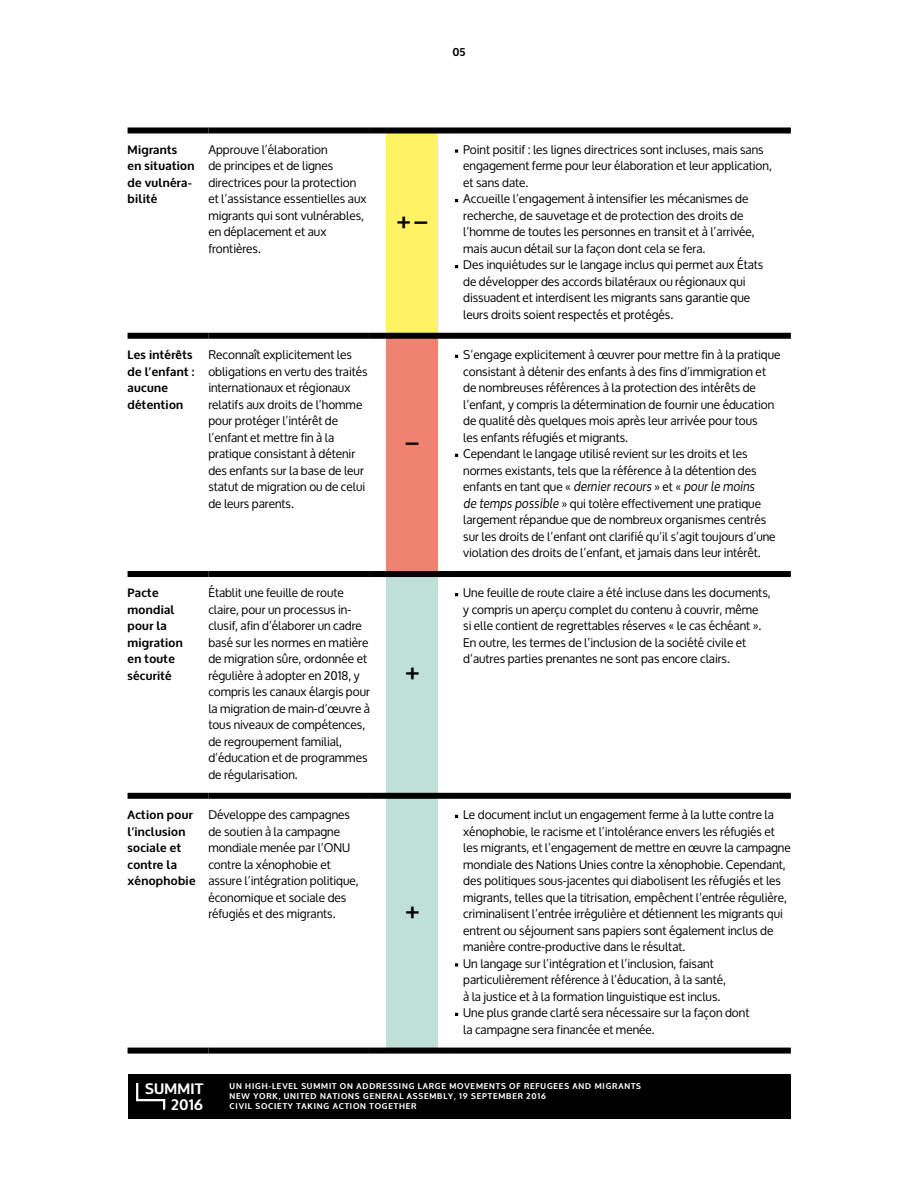
<style>
.page{position:relative;width:918px;height:1188px;background:#fff}
.page>*{position:absolute;margin:0;border:0;box-sizing:border-box;transform-origin:0 0}
.t1{font:700 24px "Oxygen";color:#000}
.t2{font:700 15px/16px "Oxygen";letter-spacing:.02em;color:#fff;text-align:right}
.t3{font:italic 13.5px "Oxygen";letter-spacing:.01em;color:#000}
.t4{font:12px/16.5px "Oxygen";color:#000}
.t5{font:700 12px/16.5px "Oxygen";letter-spacing:.025em;color:#000}
.t6{font:700 11.25px "Oxygen";color:#000}
.t7{font:700 8.25px/10.2px "Oxygen";letter-spacing:.1em;color:#fff}
.s1{font-style:normal;font-size:12px}
.s2{font-style:italic;font-size:13.5px}
</style>
<div class="page">
<div style="left:128px;top:1075px;width:662px;height:44px;background:#000"></div>
<svg style="left:136px;top:1083px;width:30px;height:27px"></svg>
<div style="left:387px;top:130px;width:51px;height:206px;background:#fff264"></div>
<div style="left:387px;top:336px;width:51px;height:238px;background:#f08271"></div>
<div style="left:387px;top:574px;width:51px;height:222px;background:#bfe0d6"></div>
<div style="left:387px;top:796px;width:51px;height:255px;background:#bfe0d6"></div>
<div style="left:128px;top:127px;width:80px;height:6px;background:#000"></div>
<div style="left:208px;top:127px;width:162px;height:6px;background:#000"></div>
<div style="left:370px;top:127px;width:17px;height:6px;background:#000"></div>
<div style="left:387px;top:127px;width:51px;height:6px;background:#000"></div>
<div style="left:438px;top:127px;width:17px;height:6px;background:#000"></div>
<div style="left:455px;top:127px;width:336px;height:6px;background:#000"></div>
<div style="left:128px;top:333px;width:80px;height:6px;background:#000"></div>
<div style="left:208px;top:333px;width:162px;height:6px;background:#000"></div>
<div style="left:370px;top:333px;width:17px;height:6px;background:#000"></div>
<div style="left:387px;top:333px;width:51px;height:6px;background:#000"></div>
<div style="left:438px;top:333px;width:17px;height:6px;background:#000"></div>
<div style="left:455px;top:333px;width:336px;height:6px;background:#000"></div>
<div style="left:128px;top:571px;width:80px;height:6px;background:#000"></div>
<div style="left:208px;top:571px;width:162px;height:6px;background:#000"></div>
<div style="left:370px;top:571px;width:17px;height:6px;background:#000"></div>
<div style="left:387px;top:571px;width:51px;height:6px;background:#000"></div>
<div style="left:438px;top:571px;width:17px;height:6px;background:#000"></div>
<div style="left:455px;top:571px;width:336px;height:6px;background:#000"></div>
<div style="left:128px;top:793px;width:80px;height:6px;background:#000"></div>
<div style="left:208px;top:793px;width:162px;height:6px;background:#000"></div>
<div style="left:370px;top:793px;width:17px;height:6px;background:#000"></div>
<div style="left:387px;top:793px;width:51px;height:6px;background:#000"></div>
<div style="left:438px;top:793px;width:17px;height:6px;background:#000"></div>
<div style="left:455px;top:793px;width:336px;height:6px;background:#000"></div>
<div style="left:128px;top:1048px;width:80px;height:6px;background:#000"></div>
<div style="left:208px;top:1048px;width:162px;height:6px;background:#000"></div>
<div style="left:370px;top:1048px;width:17px;height:6px;background:#000"></div>
<div style="left:387px;top:1048px;width:51px;height:6px;background:#000"></div>
<div style="left:438px;top:1048px;width:17px;height:6px;background:#000"></div>
<div style="left:455px;top:1048px;width:336px;height:6px;background:#000"></div>
<svg style="left:455px;top:963px;width:3px;height:4px"></svg>
<p class="t6" style="left:452px;top:45px;width:15px">05</p>
<p class="t5" style="left:128px;top:142px;width:68px">Migrants<br>en situation de vulnéra&shy;bilité</p>
<p class="t4" style="left:208px;top:141px;width:160px">Approuve l’élaboration<br>de principes et de lignes directrices pour la protection et l’assistance essentielles aux migrants qui sont vulnérables, en déplacement et aux frontières.</p>
<h1 class="t1" style="left:397px;top:205px;width:33px">+–</h1>
<p class="t5" style="left:128px;top:347px;width:68px">Les intérêts de l’enfant : aucune détention</p>
<p class="t4" style="left:208px;top:347px;width:161px">Reconnaît explicitement les obligations en vertu des traités internationaux et régionaux relatifs aux droits de l’homme pour protéger l’intérêt de l’enfant et mettre fin à la pratique consistant à détenir des enfants sur la base de leur statut de migration ou de celui de leurs parents.</p>
<p class="t5" style="left:128px;top:585px;width:57px">Pacte mondial pour la migration en toute sécurité</p>
<p class="t4" style="left:208px;top:585px;width:163px">Établit une feuille de route claire, pour un processus in&shy;clusif, afin d’élaborer un cadre basé sur les normes en matière de migration sûre, ordonnée et régulière à adopter en 2018, y compris les canaux élargis pour la migration de main-d’œuvre à tous niveaux de compétences, de regroupement familial, d’éducation et de programmes de régularisation.</p>
<p class="t5" style="left:128px;top:807px;width:69px">Action pour l’inclusion sociale et contre la xénophobie</p>
<p class="t4" style="left:208px;top:807px;width:152px">Développe des campagnes de soutien à la campagne mondiale menée par l’ONU contre la xénophobie et assure l’intégration politique, économique et sociale des réfugiés et des migrants.</p>
<h1 class="t1" style="left:405px;top:427px;width:16px">–</h1>
<h1 class="t1" style="left:405px;top:657px;width:16px">+</h1>
<h1 class="t1" style="left:405px;top:895px;width:16px">+</h1>
<p class="t4" style="left:463px;top:141px;width:310px">Point positif : les lignes directrices sont incluses, mais sans engagement ferme pour leur élaboration et leur application, et sans date.<br>Accueille l’engagement à intensifier les mécanismes de recherche, de sauvetage et de protection des droits de l’homme de toutes les personnes en transit et à l’arrivée, mais aucun détail sur la façon dont cela se fera.<br>Des inquiétudes sur le langage inclus qui permet aux États de développer des accords bilatéraux ou régionaux qui dissuadent et interdisent les migrants sans garantie que leurs droits soient respectés et protégés.</p>
<p class="t4" style="left:463px;top:347px;width:319px">S’engage explicitement à œuvrer pour mettre fin à la pratique consistant à détenir des enfants à des fins d’immigration et de nombreuses références à la protection des intérêts de l’enfant, y compris la détermination de fournir une éducation de qualité dès quelques mois après leur arrivée pour tous<br>les enfants réfugiés et migrants.<br>Cependant le langage utilisé revient sur les droits et les normes existants, tels que la référence à la détention des</p>
<p class="t3" style="left:463px;top:474px;width:293px"><span class="s1">enfants en tant que «</span> dernier recours <span class="s1">» et «</span> pour le moins</p>
<p class="t4" style="left:463px;top:495px;width:314px"><span class="s2">de temps possible</span> » qui tolère effectivement une pratique largement répandue que de nombreux organismes centrés sur les droits de l’enfant ont clarifié qu’il s’agit toujours d’une violation des droits de l’enfant, et jamais dans leur intérêt.</p>
<p class="t4" style="left:463px;top:585px;width:309px">Une feuille de route claire a été incluse dans les documents, y compris un aperçu complet du contenu à couvrir, même<br>si elle contient de regrettables réserves « le cas échéant ».<br>En outre, les termes de l’inclusion de la société civile et d’autres parties prenantes ne sont pas encore clairs.</p>
<p class="t4" style="left:463px;top:807px;width:329px">Le document inclut un engagement ferme à la lutte contre la xénophobie, le racisme et l’intolérance envers les réfugiés et les migrants, et l’engagement de mettre en œuvre la campagne mondiale des Nations Unies contre la xénophobie. Cependant, des politiques sous-jacentes qui diabolisent les réfugiés et les migrants, telles que la titrisation, empêchent l’entrée régulière, criminalisent l’entrée irrégulière et détiennent les migrants qui entrent ou séjournent sans papiers sont également inclus de manière contre-productive dans le résultat.<br>Un langage sur l’intégration et l’inclusion, faisant particulièrement référence à l’éducation, à la santé,<br>à la justice et à la formation linguistique est inclus.<br>Une plus grande clarté sera nécessaire sur la façon dont<br>la campagne sera financée et menée.</p>
<p class="t2" style="left:145px;top:1081px;width:59px">SUMMIT<br>2016</p>
<p class="t7" style="left:230px;top:1081px;width:413px">UN HIGH-LEVEL SUMMIT ON ADDRESSING LARGE MOVEMENTS OF REFUGEES AND MIGRANTS<br>NEW YORK, UNITED NATIONS GENERAL ASSEMBLY, 19 SEPTEMBER 2016<br>CIVIL SOCIETY TAKING ACTION TOGETHER</p>
</div>
